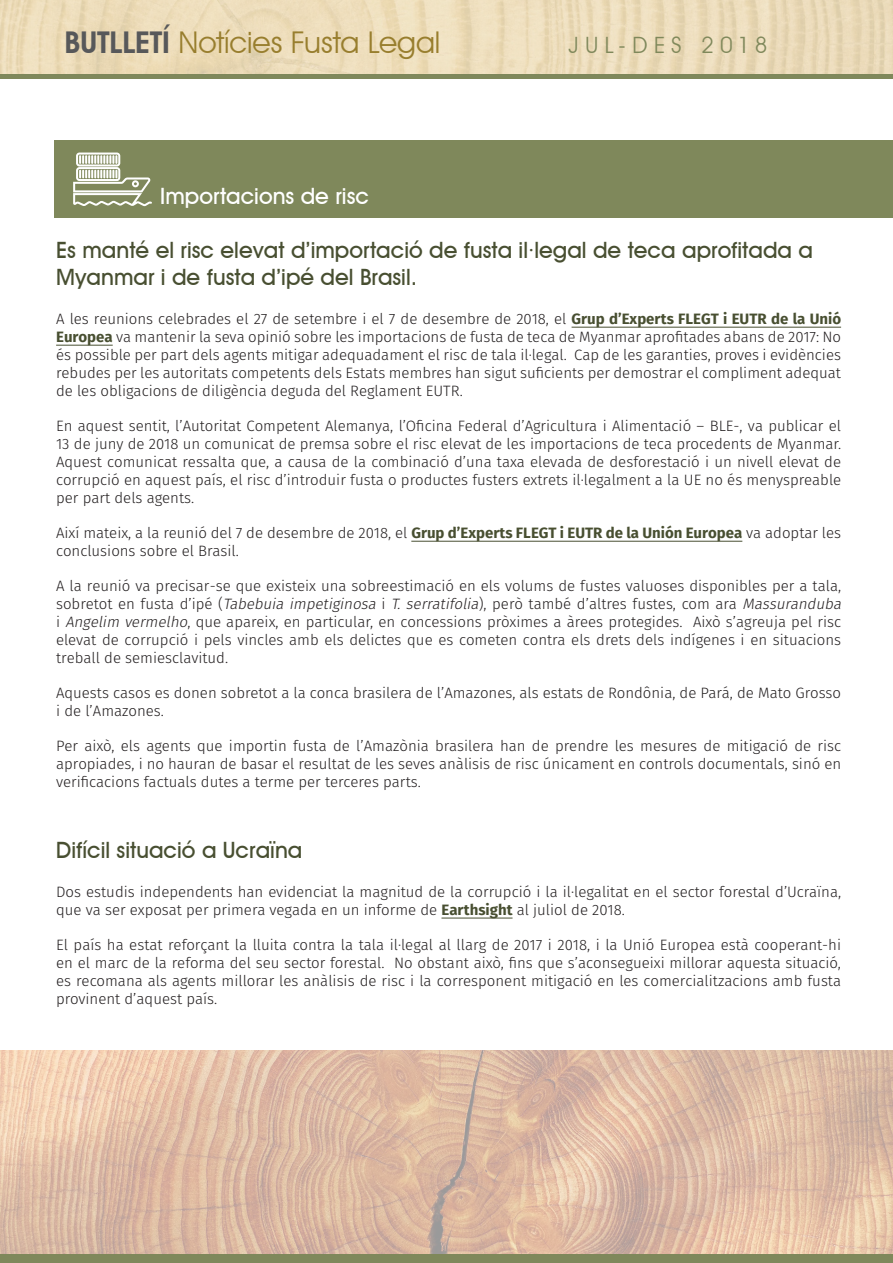
<style>
.page{position:relative;width:893px;height:1263px;background:#fff}
.page>*{position:absolute;margin:0;border:0;box-sizing:border-box;transform-origin:0 0}
.t1{font:30px "Avant Garde IT Cby BT";letter-spacing:-.005em;color:#987e2e}
.Titulo-noticia{font:500 22.5px/27px "Avant Garde IT Cby BT";color:#484f31}
.Titulo-noticia-2{font:500 22.5px "Avant Garde IT Cby BT";color:#fff}
.t2{font:22.5px "Avant Garde IT Cby BT";letter-spacing:.275em;color:#7f885b}
.Texto_noticias{font:300 15px/18px "Fira Sans";color:#231f20;text-align:justify}
.s1{font-weight:600;color:#57585a}
.s2{font-weight:700;color:#484f31}
.s3{font-style:italic}
</style>
<div class="page">
<div style="left:54px;top:140px;width:839px;height:78px;background:#7f885b"></div>
<img style="left:0;top:1050px;width:893px;height:204px">
<div style="left:0;top:1254px;width:893px;height:9px;background:#7f885b"></div>
<hr style="left:572px;top:327px;width:269px;height:1px;background:#484f31">
<hr style="left:56px;top:345px;width:57px;height:1px;background:#484f31">
<hr style="left:411px;top:541px;width:331px;height:1px;background:#484f31">
<hr style="left:441px;top:918px;width:72px;height:1px;background:#484f31">
<img style="left:0;top:0;width:893px;height:74px">
<svg style="left:73px;top:153px;width:79px;height:53px"></svg>
<div style="left:0;top:74px;width:893px;height:5px;background:#7f885b"></div>
<p class="t1" style="left:64px;top:24px;width:377px"><span class="s1">BUTLLETÍ</span> Notícies Fusta Legal</p>
<p class="t2" style="left:569px;top:31px;width:200px">JUL-DES 2018</p>
<p class="Titulo-noticia-2" style="left:160px;top:182px;width:210px">Importacions de risc</p>
<p class="Titulo-noticia" style="left:56px;top:236px;width:758px">Es manté el risc elevat d’importació de fusta il·legal de teca aprofitada a<br>Myanmar i de fusta d’ipé del Brasil.</p>
<p class="Texto_noticias" style="left:56px;top:310px;width:787px">A les reunions celebrades el 27 de setembre i el 7 de desembre de 2018, el <span class="s2">Grup d’Experts FLEGT i EUTR de la Unió Europea</span> va mantenir la seva opinió sobre les importacions de fusta de teca de Myanmar aprofitades abans de 2017: No és possible per part dels agents mitigar adequadament el risc de tala il·legal. Cap de les garanties, proves i evidències rebudes per les autoritats competents dels Estats membres han sigut suficients per demostrar el compliment adequat de les obligacions de diligència deguda del Reglament EUTR.</p>
<p class="Texto_noticias" style="left:56px;top:417px;width:787px">En aquest sentit, l’Autoritat Competent Alemanya, l’Oficina Federal d’Agricultura i Alimentació – BLE-, va publicar el 13 de juny de 2018 un comunicat de premsa sobre el risc elevat de les importacions de teca procedents de Myanmar.<br>Aquest comunicat ressalta que, a causa de la combinació d’una taxa elevada de desforestació i un nivell elevat de corrupció en aquest país, el risc d’introduir fusta o productes fusters extrets il·legalment a la UE no és menyspreable per part dels agents.</p>
<p class="Texto_noticias" style="left:56px;top:524px;width:786px">Així mateix, a la reunió del 7 de desembre de 2018, el <span class="s2">Grup d’Experts FLEGT i EUTR de la Unión Europea</span> va adoptar les conclusions sobre el Brasil.</p>
<p class="Texto_noticias" style="left:56px;top:577px;width:790px;text-align:left">A la reunió va precisar-se que existeix una sobreestimació en els volums de fustes valuoses disponibles per a tala, sobretot en fusta d’ipé (<span class="s3">Tabebuia impetiginosa</span> i <span class="s3">T. serratifolia</span>), però també d’altres fustes, com ara <span class="s3">Massuranduba </span>i <span class="s3">Angelim vermelho</span>, que apareix, en particular, en concessions pròximes a àrees protegides. Això s’agreuja pel risc elevat de corrupció i pels vincles amb els delictes que es cometen contra els drets dels indígenes i en situacions treball de semiesclavitud.</p>
<p class="Texto_noticias" style="left:56px;top:684px;width:786px">Aquests casos es donen sobretot a la conca brasilera de l’Amazones, als estats de Rondônia, de Pará, de Mato Grosso i de l’Amazones.</p>
<p class="Texto_noticias" style="left:56px;top:737px;width:787px">Per això, els agents que importin fusta de l’Amazònia brasilera han de prendre les mesures de mitigació de risc apropiades, i no hauran de basar el resultat de les seves anàlisis de risc únicament en controls documentals, sinó en verificacions factuals dutes a terme per terceres parts.</p>
<p class="Titulo-noticia" style="left:56px;top:836px;width:248px">Difícil situació a Ucraïna</p>
<p class="Texto_noticias" style="left:56px;top:883px;width:786px">Dos estudis independents han evidenciat la magnitud de la corrupció i la il·legalitat en el sector forestal d’Ucraïna, que va ser exposat per primera vegada en un informe de <span class="s2">Earthsight</span> al juliol de 2018.</p>
<p class="Texto_noticias" style="left:56px;top:936px;width:786px">El país ha estat reforçant la lluita contra la tala il·legal al llarg de 2017 i 2018, i la Unió Europea està cooperant-hi en el marc de la reforma del seu sector forestal. No obstant això, fins que s’aconsegueixi millorar aquesta situació, es recomana als agents millorar les anàlisis de risc i la corresponent mitigació en les comercialitzacions amb fusta provinent d’aquest país.</p>
</div>
